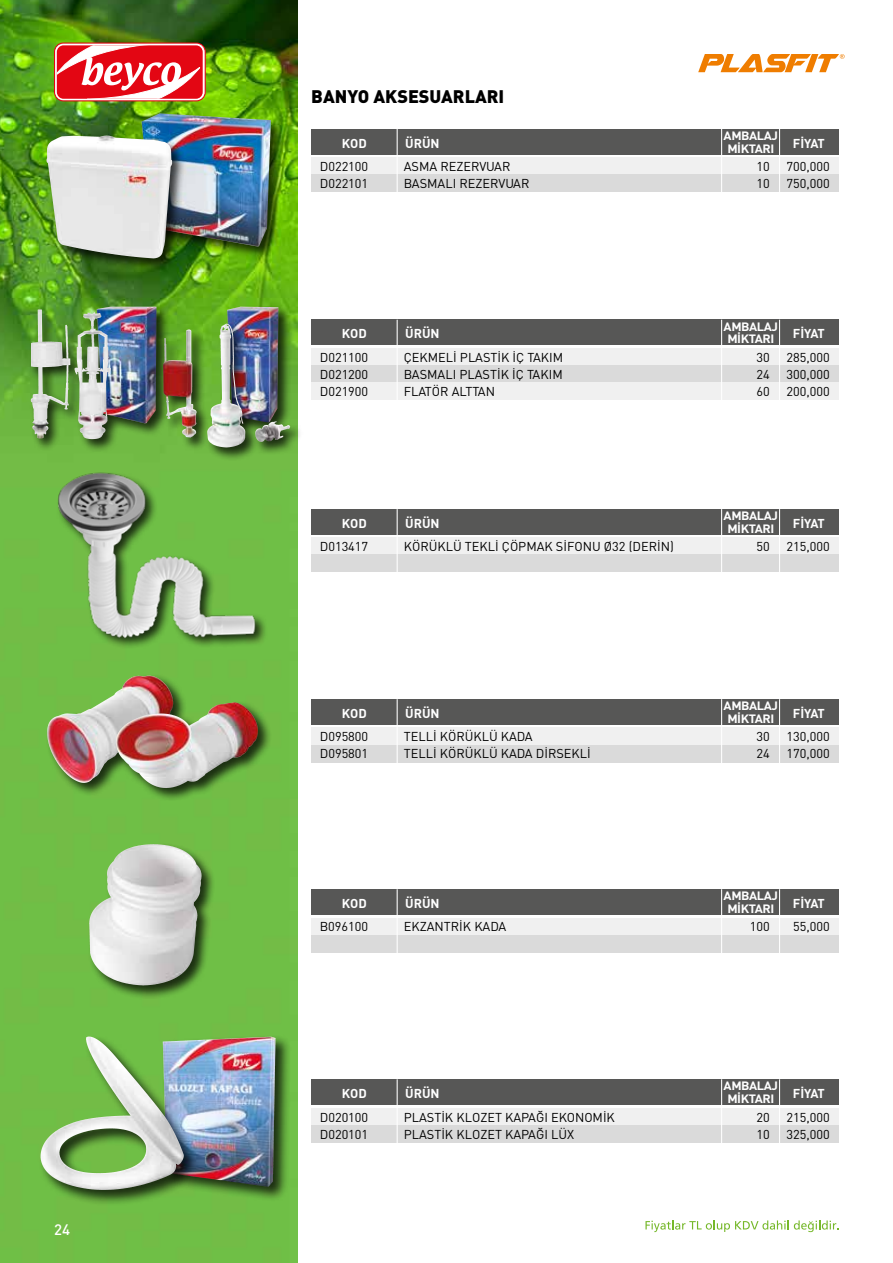
<style>
.page{position:relative;width:893px;height:1263px;background:#fff}
.page>*{position:absolute;margin:0;border:0;box-sizing:border-box;transform-origin:0 0}
.t1{font:18px "DIN Black Tr";color:#000}
.t2{font:15px "DIN Medium Tr";color:#fff}
.t3{font:12.75px "DIN Tr";color:#000}
.t4{font:12.75px "DINT Bold Tr";color:#fff}
.t5{font:12px/12.8px "DINT Bold Tr";letter-spacing:-.03em;color:#fff;text-align:center;scale:1.06 1}
</style>
<div class="page">
<img style="left:0;top:0;width:298px;height:1263px">
<svg style="left:698px;top:54px;width:147px;height:18px"></svg>
<div style="left:54px;top:43px;width:152px;height:58px;border:1px solid #e30613;border-radius:9px"></div>
<svg style="left:57px;top:45px;width:143px;height:54px"></svg>
<svg style="left:645px;top:1220px;width:194px;height:12px"></svg>
<div style="left:311px;top:348px;width:527px;height:17px;background:#f0f0f0"></div>
<div style="left:311px;top:365px;width:527px;height:17px;background:#dadada"></div>
<div style="left:311px;top:382px;width:527px;height:17px;background:#f0f0f0"></div>
<div style="left:311px;top:320px;width:527px;height:25px;background:#575756"></div>
<hr style="left:721px;top:320px;width:1px;height:86px;background:#fff">
<hr style="left:779px;top:320px;width:1px;height:86px;background:#fff">
<hr style="left:397px;top:320px;width:1px;height:86px;background:#fff">
<div style="left:311px;top:158px;width:527px;height:17px;background:#f0f0f0"></div>
<div style="left:311px;top:175px;width:527px;height:17px;background:#dadada"></div>
<div style="left:311px;top:129px;width:527px;height:25px;background:#575756"></div>
<hr style="left:721px;top:129px;width:1px;height:67px;background:#fff">
<hr style="left:779px;top:129px;width:1px;height:67px;background:#fff">
<hr style="left:397px;top:129px;width:1px;height:67px;background:#fff">
<div style="left:311px;top:728px;width:527px;height:17px;background:#f0f0f0"></div>
<div style="left:311px;top:745px;width:527px;height:17px;background:#dadada"></div>
<div style="left:311px;top:699px;width:527px;height:26px;background:#575756"></div>
<hr style="left:721px;top:699px;width:1px;height:67px;background:#fff">
<hr style="left:779px;top:699px;width:1px;height:67px;background:#fff">
<hr style="left:397px;top:699px;width:1px;height:67px;background:#fff">
<div style="left:311px;top:538px;width:527px;height:17px;background:#f0f0f0"></div>
<div style="left:311px;top:555px;width:527px;height:17px;background:#dadada"></div>
<div style="left:311px;top:509px;width:527px;height:26px;background:#575756"></div>
<hr style="left:721px;top:509px;width:1px;height:67px;background:#fff">
<hr style="left:779px;top:509px;width:1px;height:67px;background:#fff">
<hr style="left:397px;top:509px;width:1px;height:67px;background:#fff">
<div style="left:311px;top:1108px;width:527px;height:17px;background:#f0f0f0"></div>
<div style="left:311px;top:1125px;width:527px;height:17px;background:#dadada"></div>
<div style="left:311px;top:1079px;width:527px;height:26px;background:#575756"></div>
<hr style="left:721px;top:1079px;width:1px;height:67px;background:#fff">
<hr style="left:779px;top:1079px;width:1px;height:67px;background:#fff">
<hr style="left:397px;top:1079px;width:1px;height:67px;background:#fff">
<div style="left:311px;top:918px;width:527px;height:17px;background:#f0f0f0"></div>
<div style="left:311px;top:935px;width:527px;height:17px;background:#dadada"></div>
<div style="left:311px;top:889px;width:527px;height:26px;background:#575756"></div>
<hr style="left:721px;top:889px;width:1px;height:67px;background:#fff">
<hr style="left:779px;top:889px;width:1px;height:67px;background:#fff">
<hr style="left:397px;top:889px;width:1px;height:67px;background:#fff">
<div style="left:140px;top:111px;width:145px;height:149px;background:#000;opacity:.75"></div>
<img style="left:142px;top:113px;width:49px;height:122px">
<div style="left:45px;top:134px;width:141px;height:138px;background:#000;opacity:.75"></div>
<img style="left:47px;top:136px;width:59px;height:11px">
<div style="left:161px;top:1034px;width:131px;height:168px;background:#000;opacity:.75"></div>
<img style="left:199px;top:1037px;width:71px;height:32px">
<div style="left:225px;top:305px;width:67px;height:131px;background:#000;opacity:.75"></div>
<img style="left:227px;top:307px;width:51px;height:15px">
<div style="left:161px;top:322px;width:143px;height:139px;background:#000;opacity:.75"></div>
<img style="left:211px;top:324px;width:15px;height:84px">
<div style="left:29px;top:305px;width:141px;height:148px;background:#000;opacity:.75"></div>
<img style="left:97px;top:307px;width:51px;height:116px">
<img style="left:83px;top:312px;width:12px;height:19px">
<img style="left:31px;top:309px;width:10px;height:120px">
<div style="left:45px;top:674px;width:142px;height:123px;background:#000;opacity:.75"></div>
<img style="left:121px;top:676px;width:27px;height:13px">
<div style="left:114px;top:701px;width:158px;height:101px;background:#000;opacity:.75"></div>
<img style="left:205px;top:702px;width:29px;height:14px">
<div style="left:87px;top:842px;width:128px;height:157px;background:#000;opacity:.75"></div>
<img style="left:107px;top:844px;width:45px;height:30px">
<div style="left:38px;top:1034px;width:161px;height:172px;background:#000;opacity:.75"></div>
<img style="left:86px;top:1037px;width:11px;height:29px">
<div style="left:56px;top:471px;width:212px;height:179px;background:#000;opacity:.75"></div>
<img style="left:54px;top:468px;width:209px;height:175px">
<p class="t2" style="left:54px;top:1220px;width:17px">24</p>
<h1 class="t1" style="left:311px;top:84px;width:195px">BANYO AKSESUARLARI</h1>
<p class="t5" style="left:724px;top:129px;width:53px">AMBALAJ<br>MİKTARI</p>
<p class="t4" style="left:342px;top:135px;width:27px">KOD</p>
<p class="t4" style="left:405px;top:135px;width:36px">ÜRÜN</p>
<p class="t4" style="left:793px;top:135px;width:34px">FİYAT</p>
<p class="t3" style="left:320px;top:159px;width:50px">D022100</p>
<p class="t3" style="left:404px;top:159px;width:108px">ASMA REZERVUAR</p>
<p class="t3" style="left:756px;top:159px;width:15px">10</p>
<p class="t3" style="left:786px;top:159px;width:45px">700,000</p>
<p class="t3" style="left:320px;top:176px;width:50px">D022101</p>
<p class="t3" style="left:404px;top:176px;width:127px">BASMALI REZERVUAR</p>
<p class="t3" style="left:756px;top:176px;width:15px">10</p>
<p class="t3" style="left:786px;top:176px;width:45px">750,000</p>
<p class="t5" style="left:724px;top:319px;width:53px">AMBALAJ<br>MİKTARI</p>
<p class="t4" style="left:342px;top:325px;width:27px">KOD</p>
<p class="t4" style="left:405px;top:325px;width:36px">ÜRÜN</p>
<p class="t4" style="left:793px;top:325px;width:34px">FİYAT</p>
<p class="t3" style="left:320px;top:349px;width:50px">D021100</p>
<p class="t3" style="left:404px;top:349px;width:161px">ÇEKMELİ PLASTİK İÇ TAKIM</p>
<p class="t3" style="left:756px;top:349px;width:15px">30</p>
<p class="t3" style="left:786px;top:349px;width:45px">285,000</p>
<p class="t3" style="left:320px;top:366px;width:50px">D021200</p>
<p class="t3" style="left:404px;top:366px;width:160px">BASMALI PLASTİK İÇ TAKIM</p>
<p class="t3" style="left:756px;top:366px;width:15px">24</p>
<p class="t3" style="left:786px;top:366px;width:45px">300,000</p>
<p class="t3" style="left:320px;top:383px;width:50px">D021900</p>
<p class="t3" style="left:404px;top:383px;width:93px">FLATÖR ALTTAN</p>
<p class="t3" style="left:756px;top:383px;width:15px">60</p>
<p class="t3" style="left:786px;top:383px;width:45px">200,000</p>
<p class="t5" style="left:724px;top:509px;width:53px">AMBALAJ<br>MİKTARI</p>
<p class="t4" style="left:342px;top:515px;width:27px">KOD</p>
<p class="t4" style="left:405px;top:515px;width:36px">ÜRÜN</p>
<p class="t4" style="left:793px;top:515px;width:34px">FİYAT</p>
<p class="t3" style="left:320px;top:539px;width:50px">D013417</p>
<p class="t3" style="left:404px;top:539px;width:272px">KÖRÜKLÜ TEKLİ ÇÖPMAK SİFONU Ø32 (DERİN)</p>
<p class="t3" style="left:756px;top:539px;width:15px">50</p>
<p class="t3" style="left:786px;top:539px;width:45px">215,000</p>
<p class="t5" style="left:724px;top:699px;width:53px">AMBALAJ<br>MİKTARI</p>
<p class="t4" style="left:342px;top:705px;width:27px">KOD</p>
<p class="t4" style="left:405px;top:705px;width:36px">ÜRÜN</p>
<p class="t4" style="left:793px;top:705px;width:34px">FİYAT</p>
<p class="t3" style="left:320px;top:729px;width:50px">D095800</p>
<p class="t3" style="left:404px;top:729px;width:130px">TELLİ KÖRÜKLÜ KADA</p>
<p class="t3" style="left:756px;top:729px;width:15px">30</p>
<p class="t3" style="left:786px;top:729px;width:45px">130,000</p>
<p class="t3" style="left:320px;top:746px;width:50px">D095801</p>
<p class="t3" style="left:404px;top:746px;width:189px">TELLİ KÖRÜKLÜ KADA DİRSEKLİ</p>
<p class="t3" style="left:756px;top:746px;width:15px">24</p>
<p class="t3" style="left:786px;top:746px;width:45px">170,000</p>
<p class="t5" style="left:724px;top:889px;width:53px">AMBALAJ<br>MİKTARI</p>
<p class="t4" style="left:342px;top:895px;width:27px">KOD</p>
<p class="t4" style="left:405px;top:895px;width:36px">ÜRÜN</p>
<p class="t4" style="left:793px;top:895px;width:34px">FİYAT</p>
<p class="t3" style="left:320px;top:919px;width:50px">B096100</p>
<p class="t3" style="left:404px;top:919px;width:104px">EKZANTRİK KADA</p>
<p class="t3" style="left:750px;top:919px;width:21px">100</p>
<p class="t3" style="left:793px;top:919px;width:38px">55,000</p>
<p class="t5" style="left:724px;top:1079px;width:53px">AMBALAJ<br>MİKTARI</p>
<p class="t4" style="left:342px;top:1085px;width:27px">KOD</p>
<p class="t4" style="left:405px;top:1085px;width:36px">ÜRÜN</p>
<p class="t4" style="left:793px;top:1085px;width:34px">FİYAT</p>
<p class="t3" style="left:320px;top:1109px;width:50px">D020100</p>
<p class="t3" style="left:404px;top:1109px;width:213px">PLASTİK KLOZET KAPAĞI EKONOMİK</p>
<p class="t3" style="left:756px;top:1109px;width:15px">20</p>
<p class="t3" style="left:786px;top:1109px;width:45px">215,000</p>
<p class="t3" style="left:320px;top:1126px;width:50px">D020101</p>
<p class="t3" style="left:404px;top:1126px;width:172px">PLASTİK KLOZET KAPAĞI LÜX</p>
<p class="t3" style="left:756px;top:1126px;width:15px">10</p>
<p class="t3" style="left:786px;top:1126px;width:45px">325,000</p>
</div>
